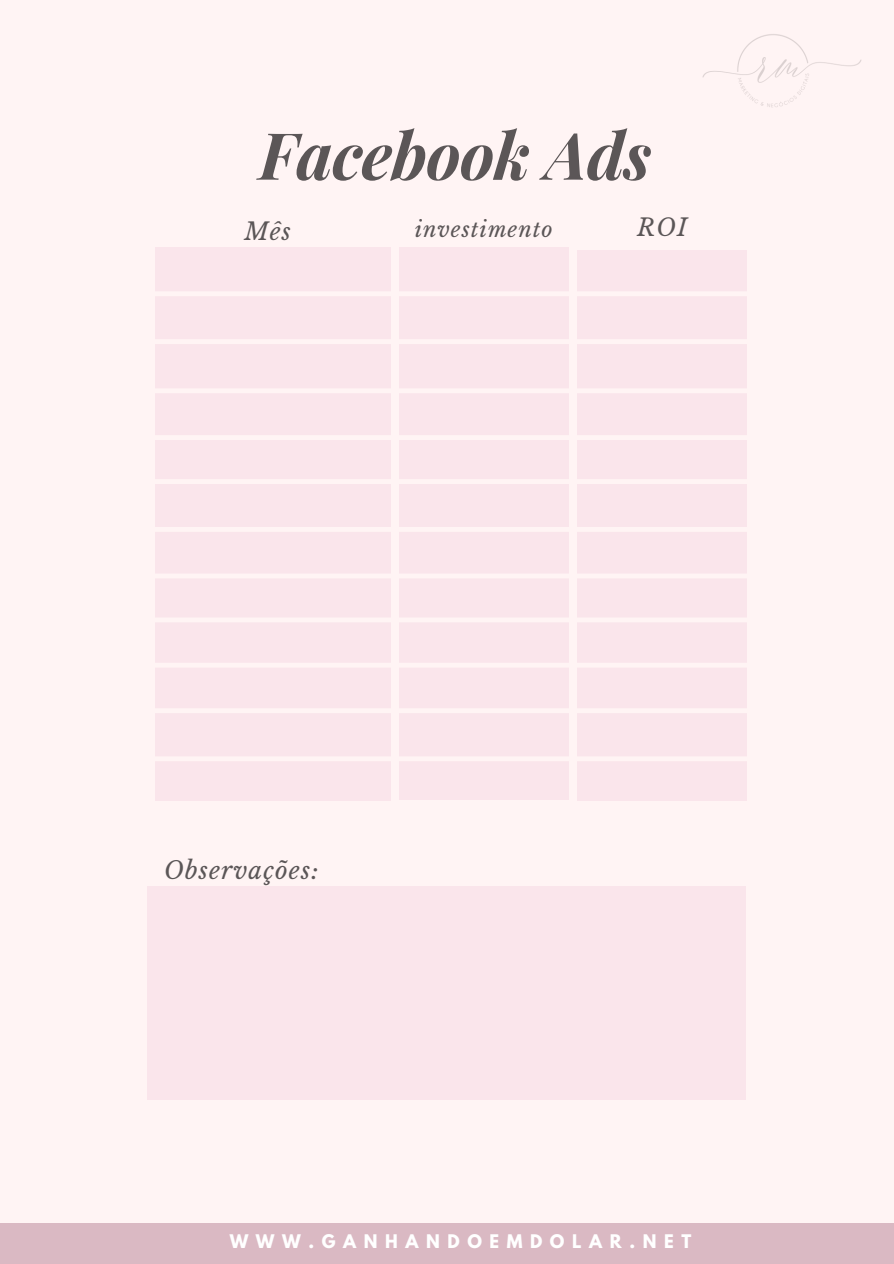
<style>
.page{position:relative;width:894px;height:1264px;background:#fff}
.page>*{position:absolute;margin:0;border:0;box-sizing:border-box;transform-origin:0 0}
.t1{font:italic 700 64.95px "Playfair Display";letter-spacing:-.01em;color:#5b5657}
.t2{font:italic 24.15px "Libre Baskerville";letter-spacing:.045em;color:#5b5657}
.t3{font:italic 23.85px "Libre Baskerville";letter-spacing:.045em;color:#5b5657}
.t4{font:italic 21.45px "Libre Baskerville";letter-spacing:.045em;color:#5b5657}
.t5{font:700 16.65px "League Spartan";letter-spacing:.455em;color:#fff}
</style>
<div class="page">
<div style="left:0;top:0;width:893px;height:1263px;background:#fff4f4"></div>
<div style="left:155px;top:247px;width:236px;height:553px;background:#f9dfe8"></div>
<div style="left:577px;top:250px;width:169px;height:550px;background:#f9dfe8"></div>
<div style="left:399px;top:247px;width:169px;height:553px;background:#f9dfe8"></div>
<div style="left:0;top:291px;width:893px;height:5px;background:#fff4f4"></div>
<div style="left:0;top:339px;width:893px;height:5px;background:#fff4f4"></div>
<div style="left:0;top:388px;width:893px;height:5px;background:#fff4f4"></div>
<div style="left:0;top:435px;width:893px;height:5px;background:#fff4f4"></div>
<div style="left:0;top:479px;width:893px;height:5px;background:#fff4f4"></div>
<div style="left:0;top:527px;width:893px;height:5px;background:#fff4f4"></div>
<div style="left:4px;top:573px;width:889px;height:5px;background:#fff4f4"></div>
<div style="left:23px;top:617px;width:870px;height:5px;background:#fff4f4"></div>
<div style="left:47px;top:662px;width:846px;height:5px;background:#fff4f4"></div>
<div style="left:70px;top:708px;width:823px;height:5px;background:#fff4f4"></div>
<div style="left:95px;top:756px;width:798px;height:5px;background:#fff4f4"></div>
<div style="left:147px;top:886px;width:598px;height:213px;background:#f9dfe8"></div>
<img style="left:702px;top:34px;width:160px;height:73px">
<div style="left:0;top:1223px;width:893px;height:40px;background:#dab9c3"></div>
<p class="t1" style="left:259px;top:109px;width:394px">Facebook Ads</p>
<h1 class="t3" style="left:244px;top:217px;width:48px">Mês</h1>
<h3 class="t4" style="left:415px;top:216px;width:139px">investimento</h3>
<h4 class="t3" style="left:637px;top:213px;width:51px">ROI</h4>
<h2 class="t2" style="left:164px;top:855px;width:156px">Observações:</h2>
<h3 class="t5" style="left:229px;top:1233px;width:463px">WWW.GANHANDOEMDOLAR.NET</h3>
</div>
